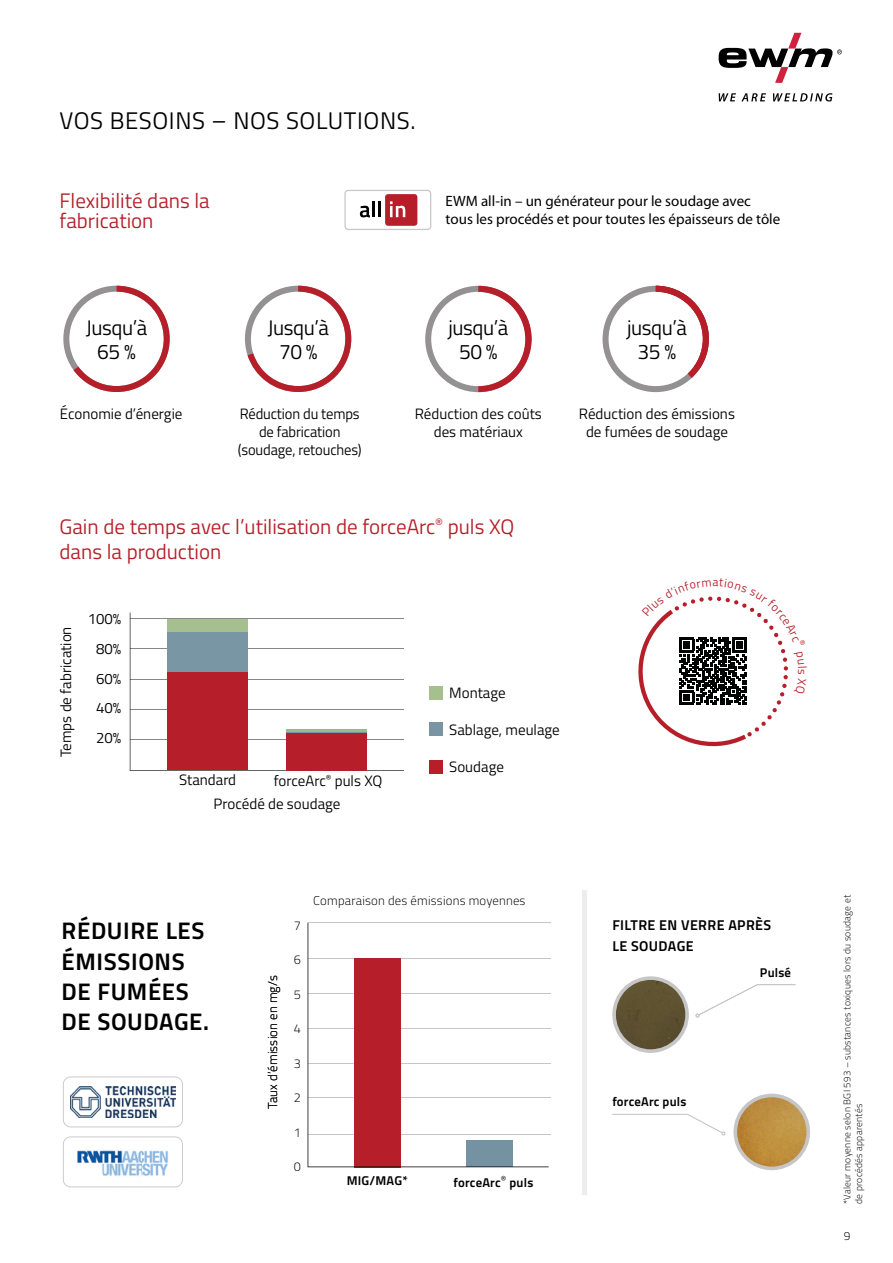
<style>
.page{position:relative;width:893px;height:1263px;background:#fff}
.page>*{position:absolute;margin:0;border:0;box-sizing:border-box;transform-origin:0 0}
.t1{font:700 24px/30px "Titillium Text";letter-spacing:.025em;color:#000}
.t2{font:24px "Titillium Text";letter-spacing:.025em;color:#000}
.t3{font:21px/25.2px "Titillium Text";color:#b61f29}
.t4{font:21px/24px "Titillium Text";letter-spacing:-.02em;color:#000;text-align:center}
.t5{font:15px/29.8px "Titillium Text";color:#000;text-align:center}
.t6{font:15px/18px "Myriad Pro";color:#000}
.t7{font:700 14.25px/21px "Titillium Text";letter-spacing:.025em;color:#000}
.t8{font:300 12.75px "Titillium Text";letter-spacing:.015em;color:#000}
.t9{font:700 12.75px "Titillium Text";letter-spacing:.015em;color:#000}
.t10{font:300 12px "Titillium Text";color:#000}
.t11{font:12px "Titillium Text";color:#b61f29}
.t12{font:300 9.75px/11.7px "Titillium Text";letter-spacing:.025em;color:#000}
</style>
<div class="page">
<svg style="left:63px;top:1136px;width:120px;height:51px"></svg>
<svg style="left:63px;top:1076px;width:120px;height:51px"></svg>
<svg style="left:425px;top:286px;width:107px;height:106px"></svg>
<div style="left:429px;top:686px;width:13px;height:13px;background:#a5c08e"></div>
<div style="left:429px;top:723px;width:13px;height:13px;background:#7995a4"></div>
<div style="left:429px;top:760px;width:13px;height:13px;background:#b61f29"></div>
<svg style="left:130px;top:612px;width:274px;height:159px"></svg>
<div style="left:167px;top:672px;width:81px;height:98px;background:#b61f29"></div>
<div style="left:167px;top:631px;width:81px;height:41px;background:#7996a5"></div>
<div style="left:167px;top:619px;width:81px;height:12px;background:#a5c08e"></div>
<div style="left:286px;top:733px;width:81px;height:37px;background:#b61f29"></div>
<hr style="left:286px;top:732px;width:81px;height:1px;background:#7995a4">
<hr style="left:286px;top:730px;width:81px;height:2px;background:#9dbb84">
<svg style="left:344px;top:190px;width:87px;height:40px"></svg>
<svg style="left:245px;top:286px;width:106px;height:106px"></svg>
<svg style="left:63px;top:286px;width:107px;height:106px"></svg>
<svg style="left:719px;top:93px;width:113px;height:9px"></svg>
<svg style="left:719px;top:33px;width:123px;height:50px"></svg>
<svg style="left:603px;top:286px;width:106px;height:106px"></svg>
<svg style="left:612px;top:976px;width:77px;height:77px"></svg>
<svg style="left:733px;top:1094px;width:77px;height:76px"></svg>
<hr style="left:308px;top:922px;width:243px;height:1px;background:#c6c6c6">
<hr style="left:308px;top:958px;width:243px;height:1px;background:#c6c6c6">
<hr style="left:308px;top:993px;width:243px;height:1px;background:#c6c6c6">
<hr style="left:308px;top:1028px;width:243px;height:1px;background:#c6c6c6">
<hr style="left:308px;top:1063px;width:243px;height:1px;background:#c6c6c6">
<hr style="left:308px;top:1097px;width:243px;height:1px;background:#c6c6c6">
<hr style="left:308px;top:1134px;width:243px;height:1px;background:#c6c6c6">
<svg style="left:308px;top:923px;width:241px;height:244px"></svg>
<svg style="left:612px;top:1114px;width:113px;height:21px"></svg>
<hr style="left:583px;top:890px;width:4px;height:304px;background:#ededed">
<svg style="left:696px;top:984px;width:99px;height:33px"></svg>
<svg style="left:638px;top:596px;width:150px;height:151px"></svg>
<h1 class="t2" style="left:60px;top:103px;width:357px">VOS BESOINS – NOS SOLUTIONS.</h1>
<h2 class="t3" style="left:60px;top:190px;width:152px;line-height:19.5px">Flexibilité dans la fabrication</h2>
<p class="t6" style="left:446px;top:191px;width:336px">EWM all-in – un générateur pour le soudage avec tous les procédés et pour toutes les épaisseurs de tôle</p>
<h2 class="t4" style="left:86px;top:314px;width:63px">Jusqu’à<br>65 %</h2>
<h2 class="t4" style="left:268px;top:314px;width:63px">Jusqu’à<br>70 %</h2>
<h2 class="t4" style="left:448px;top:314px;width:61px">jusqu’à<br>50 %</h2>
<h2 class="t4" style="left:627px;top:314px;width:61px">jusqu’à<br>35 %</h2>
<p class="t5" style="left:60px;top:398px;width:124px">Économie d’énergie</p>
<p class="t5" style="left:415px;top:404px;width:129px;line-height:18px">Réduction des coûts des matériaux</p>
<p class="t5" style="left:238px;top:404px;width:125px;line-height:18px">Réduction du temps de fabrication (soudage, retouches)</p>
<p class="t5" style="left:579px;top:404px;width:158px;line-height:18px">Réduction des émissions de fumées de soudage</p>
<h2 class="t3" style="left:60px;top:513px;width:456px">Gain de temps avec l’utilisation de forceArc<sup>®</sup> puls XQ dans la production</h2>
<p class="t5" style="left:50px;top:757px;width:132px;rotate:-90deg">Temps de fabrication</p>
<p class="t5" style="left:88px;top:603px;width:35px">100%<br>80%<br>60%<br>40%<br>20%</p>
<p class="t5" style="left:179px;top:764px;width:59px">Standard</p>
<p class="t5" style="left:274px;top:765px;width:110px">forceArc<sup>®</sup> puls XQ</p>
<p class="t5" style="left:214px;top:788px;width:128px">Procédé de soudage</p>
<p class="t5" style="left:449px;top:677px;width:58px">Montage</p>
<p class="t5" style="left:449px;top:714px;width:112px">Sablage, meulage</p>
<p class="t5" style="left:449px;top:751px;width:56px">Soudage</p>
<p class="t8" style="left:313px;top:891px;width:214px">Comparaison des émissions moyennes</p>
<h1 class="t1" style="left:62px;top:915px;width:149px">RÉDUIRE LES<br>ÉMISSIONS<br>DE FUMÉES<br>DE SOUDAGE.</h1>
<p class="t8" style="left:263px;top:1109px;width:135px;rotate:-90deg">Taux d’émission en mg/s</p>
<p class="t8" style="left:294px;top:916px;width:9px">7</p>
<p class="t8" style="left:294px;top:950px;width:9px">6</p>
<p class="t8" style="left:294px;top:985px;width:9px">5</p>
<p class="t8" style="left:294px;top:1019px;width:9px">4</p>
<p class="t8" style="left:294px;top:1054px;width:9px">3</p>
<p class="t8" style="left:294px;top:1088px;width:9px">2</p>
<p class="t8" style="left:294px;top:1123px;width:9px">1</p>
<p class="t8" style="left:294px;top:1157px;width:9px">0</p>
<p class="t9" style="left:347px;top:1171px;width:62px">MIG/MAG*</p>
<p class="t9" style="left:454px;top:1173px;width:81px">forceArc<sup>®</sup> puls</p>
<p class="t11" style="left:811px;top:669px;width:7px;rotate:90deg">s</p>
<p class="t7" style="left:612px;top:913px;width:160px">FILTRE EN VERRE APRÈS<br>LE SOUDAGE</p>
<p class="t9" style="left:612px;top:1091px;width:76px">forceArc puls</p>
<p class="t9" style="left:760px;top:963px;width:33px">Pulsé</p>
<p class="t12" style="left:841px;top:1204px;width:310px;rotate:-90deg">*Valeur moyenne selon BGI 593 – substances toxiques lors du soudage et de procédés apparentés</p>
<p class="t10" style="left:844px;top:1227px;width:8px">9</p>
</div>
